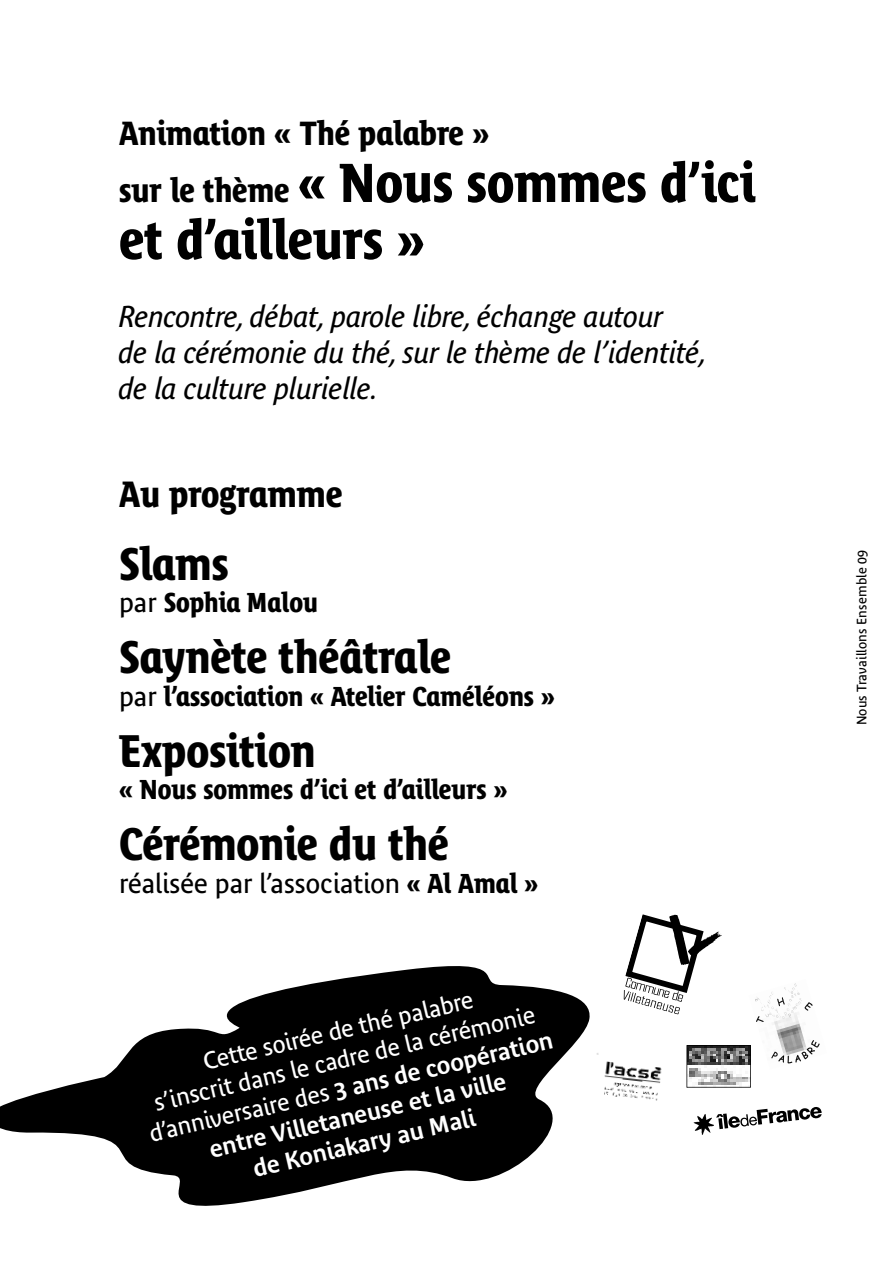
<style>
.page{position:relative;width:893px;height:1276px;background:#fff}
.page>*{position:absolute;margin:0;border:0;box-sizing:border-box;transform-origin:0 0}
.t1{font:700 54px/57px "Bienvenue Titling";color:#000}
.t2{font:700 45px "Bienvenue Titling";color:#000}
.t3{font:700 36px "Bienvenue Titling";color:#000}
.t4{font:700 33px "Bienvenue Titling";color:#000}
.t5{font:italic 30px "Bienvenue";color:#000}
.t6{font:700 27px "Bienvenue Titling";color:#000}
.t7{font:27px "Bienvenue";color:#000}
.t8{font:600 24px/28.5px "Bienvenue";color:#fff;text-align:center}
.t9{font:24px "Bienvenue";color:#fff}
.t10{font:13.5px "Bienvenue";letter-spacing:.01em;color:#000}
.s1{font-size:33px}
.s2{font-family:"Bienvenue";font-weight:400}
.s3{font-family:"Bienvenue Titling";font-weight:700}
.s4{font-weight:400}
</style>
<div class="page">
<svg style="left:631px;top:914px;width:91px;height:100px"></svg>
<img style="left:631px;top:1067px;width:31px;height:34px">
<svg style="left:694px;top:1107px;width:128px;height:28px"></svg>
<svg style="left:686px;top:1045px;width:65px;height:42px"></svg>
<svg style="left:0;top:956px;width:631px;height:250px;fill:#000"></svg>
<img style="left:748px;top:983px;width:56px;height:86px">
<svg style="left:755px;top:1015px;width:9px;height:9px"></svg>
<svg style="left:777px;top:997px;width:8px;height:9px"></svg>
<svg style="left:803px;top:1001px;width:10px;height:10px"></svg>
<svg style="left:770px;top:1039px;width:50px;height:25px"></svg>
<img style="left:776px;top:1010px;width:18px;height:9px">
<p class="t4" style="left:119px;top:114px;width:372px">Animation « Thé palabre »</p>
<p class="t1" style="left:119px;top:154px;width:638px"><span class="s1">sur le thème</span> « Nous sommes d’ici et d’ailleurs »</p>
<p class="t5" style="left:119px;top:300px;width:546px">Rencontre, débat, parole libre, échange autour</p>
<p class="t5" style="left:119px;top:336px;width:590px">de la cérémonie du thé, sur le thème de l’identité,</p>
<p class="t5" style="left:119px;top:372px;width:261px">de la culture plurielle.</p>
<p class="t3" style="left:119px;top:473px;width:225px">Au programme</p>
<p class="t2" style="left:119px;top:537px;width:111px">Slams</p>
<p class="t6" style="left:119px;top:586px;width:200px"><span class="s2">par</span> Sophia Malou</p>
<p class="t2" style="left:119px;top:630px;width:334px">Saynète théâtrale</p>
<p class="t6" style="left:119px;top:680px;width:437px"><span class="s2">par</span> l’association « Atelier Caméléons »</p>
<p class="t2" style="left:119px;top:724px;width:198px">Exposition</p>
<p class="t6" style="left:119px;top:773px;width:390px">« Nous sommes d’ici et d’ailleurs »</p>
<p class="t2" style="left:119px;top:818px;width:331px">Cérémonie du thé</p>
<p class="t7" style="left:119px;top:867px;width:421px">réalisée par l’association <span class="s3">« Al Amal »</span></p>
<p class="t9" style="left:200px;top:1048px;width:278px;rotate:-13deg">Cette soirée de thé palabre</p>
<p class="t9" style="left:151px;top:1089px;width:392px;rotate:-13deg">s’inscrit dans le cadre de la cérémonie</p>
<p class="t8" style="left:147px;top:1119px;width:415px;rotate:-13deg"><span class="s4">d’anniversaire des</span> 3 ans de coopération entre Villetaneuse et la ville</p>
<p class="t8" style="left:250px;top:1154px;width:229px;rotate:-13deg">de Koniakary au Mali</p>
<p class="t10" style="left:854px;top:725px;width:177px;rotate:-90deg">Nous Travaillons Ensemble 09</p>
</div>
